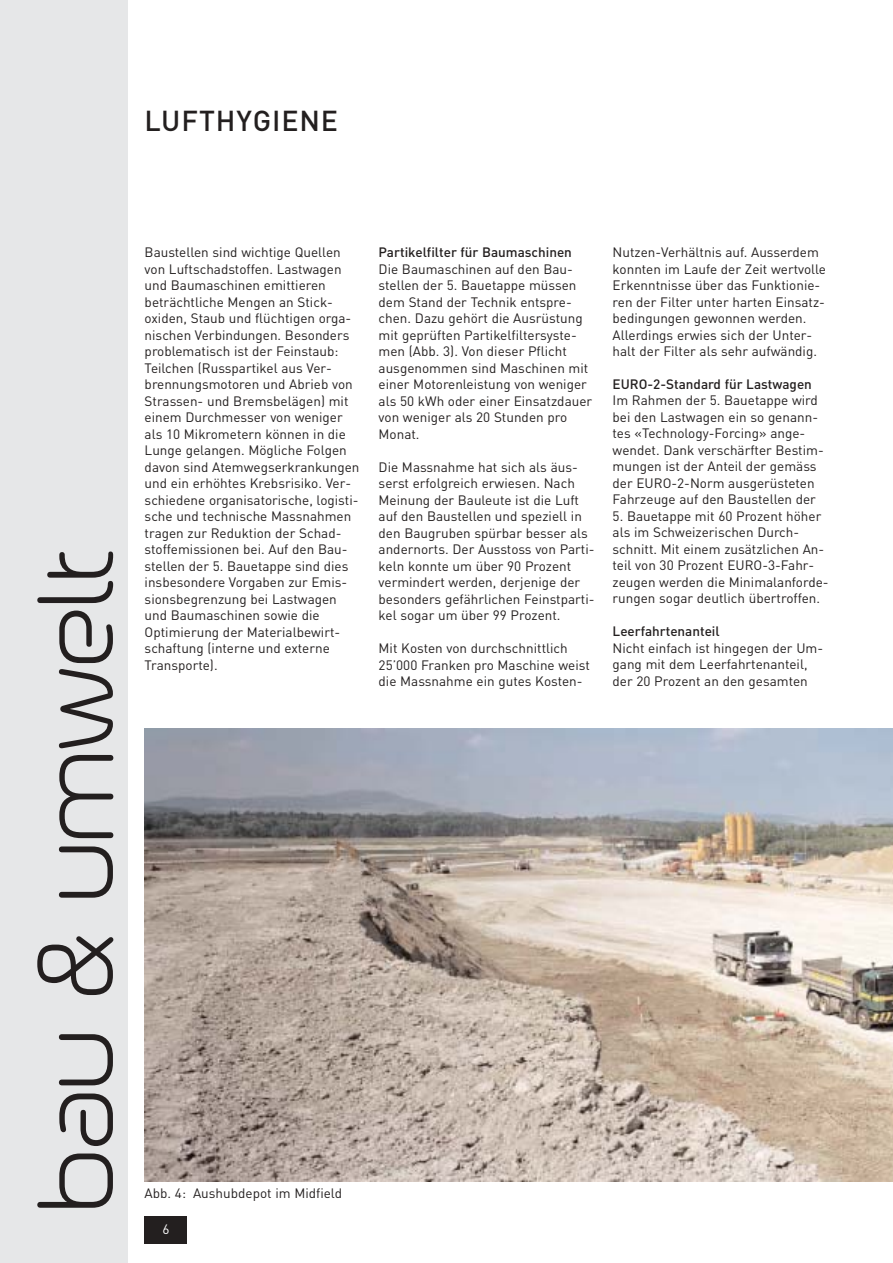
<style>
.page{position:relative;width:893px;height:1263px;background:#fff}
.page>*{position:absolute;margin:0;border:0;box-sizing:border-box;transform-origin:0 0}
.t1{font:108px "Unique";color:#231f1f}
.t2{font:500 28.5px "DIN";letter-spacing:.03em;color:#231f1f}
.t3{font:13.5px/16.5px "DIN";color:#231f1f}
.t4{font:500 13.5px "DIN";color:#231f1f}
.t5{font:13.5px "DIN";color:#fff}
</style>
<div class="page">
<div style="left:145px;top:1216px;width:42px;height:28px;background:#231f1f"></div>
<div style="left:0;top:0;width:128px;height:1263px;background:#e6e7e8"></div>
<img style="left:145px;top:729px;width:747px;height:452px">
<h2 class="t2" style="left:145px;top:111px;width:195px">LUFTHYGIENE</h2>
<h1 class="t1" style="left:37px;top:1212px;width:664px;rotate:-90deg">bau &amp; umwelt</h1>
<p class="t3" style="left:145px;top:246px;width:216px">Baustellen sind wichtige Quellen von Luftschadstoffen. Lastwagen und Baumaschinen emittieren beträchtliche Mengen an Stick&shy;oxiden, Staub und flüchtigen orga&shy;nischen Verbindungen. Besonders problematisch ist der Feinstaub:<br>Teilchen (Russpartikel aus Ver&shy;brennungsmotoren und Abrieb von<br>Strassen- und Bremsbelägen) mit einem Durchmesser von weniger als 10 Mikrometern können in die<br>Lunge gelangen. Mögliche Folgen davon sind Atemwegserkrankungen und ein erhöhtes Krebsrisiko. Ver&shy;schiedene organisatorische, logisti&shy;sche und technische Massnahmen tragen zur Reduktion der Schad&shy;stoffemissionen bei. Auf den Bau&shy;stellen der 5. Bauetappe sind dies insbesondere Vorgaben zur Emis&shy;sionsbegrenzung bei Lastwagen und Baumaschinen sowie die<br>Optimierung der Materialbewirt&shy;schaftung (interne und externe<br>Transporte).</p>
<p class="t4" style="left:378px;top:247px;width:195px">Partikelfilter für Baumaschinen</p>
<p class="t3" style="left:378px;top:262px;width:215px">Die Baumaschinen auf den Bau&shy;stellen der 5. Bauetappe müssen dem Stand der Technik entspre&shy;chen. Dazu gehört die Ausrüstung mit geprüften Partikelfiltersyste&shy;men (Abb. 3). Von dieser Pflicht ausgenommen sind Maschinen mit einer Motorenleistung von weniger als 50 kWh oder einer Einsatzdauer von weniger als 20 Stunden pro<br>Monat.</p>
<p class="t3" style="left:378px;top:460px;width:217px">Die Massnahme hat sich als äus&shy;serst erfolgreich erwiesen. Nach Meinung der Bauleute ist die Luft auf den Baustellen und speziell in den Baugruben spürbar besser als andernorts. Der Ausstoss von Parti&shy;keln konnte um über 90 Prozent vermindert werden, derjenige der besonders gefährlichen Feinstparti&shy;kel sogar um über 99 Prozent.</p>
<p class="t3" style="left:378px;top:642px;width:213px">Mit Kosten von durchschnittlich<br>25’000 Franken pro Maschine weist die Massnahme ein gutes Kosten-</p>
<p class="t3" style="left:612px;top:246px;width:215px">Nutzen-Verhältnis auf. Ausserdem konnten im Laufe der Zeit wertvolle Erkenntnisse über das Funktionie&shy;ren der Filter unter harten Einsatz&shy;bedingungen gewonnen werden.<br>Allerdings erwies sich der Unter&shy;halt der Filter als sehr aufwändig.</p>
<p class="t4" style="left:612px;top:379px;width:201px">EURO-2-Standard für Lastwagen</p>
<p class="t3" style="left:612px;top:394px;width:213px">Im Rahmen der 5. Bauetappe wird bei den Lastwagen ein so genann&shy;tes «Technology-Forcing» ange&shy;wendet. Dank verschärfter Bestim&shy;mungen ist der Anteil der gemäss der EURO-2-Norm ausgerüsteten<br>Fahrzeuge auf den Baustellen der</p>
<p class="t3" style="left:612px;top:510px;width:217px">5. Bauetappe mit 60 Prozent höher als im Schweizerischen Durch&shy;schnitt. Mit einem zusätzlichen An&shy;teil von 30 Prozent EURO-3-Fahr&shy;zeugen werden die Minimalanforde&shy;rungen sogar deutlich übertroffen.</p>
<p class="t4" style="left:612px;top:627px;width:109px">Leerfahrtenanteil</p>
<p class="t3" style="left:612px;top:642px;width:212px">Nicht einfach ist hingegen der Um&shy;gang mit dem Leerfahrtenanteil, der 20 Prozent an den gesamten</p>
<p class="t3" style="left:145px;top:1186px;width:199px">Abb. 4: Aushubdepot im Midfield</p>
<p class="t5" style="left:162px;top:1225px;width:9px">6</p>
</div>
